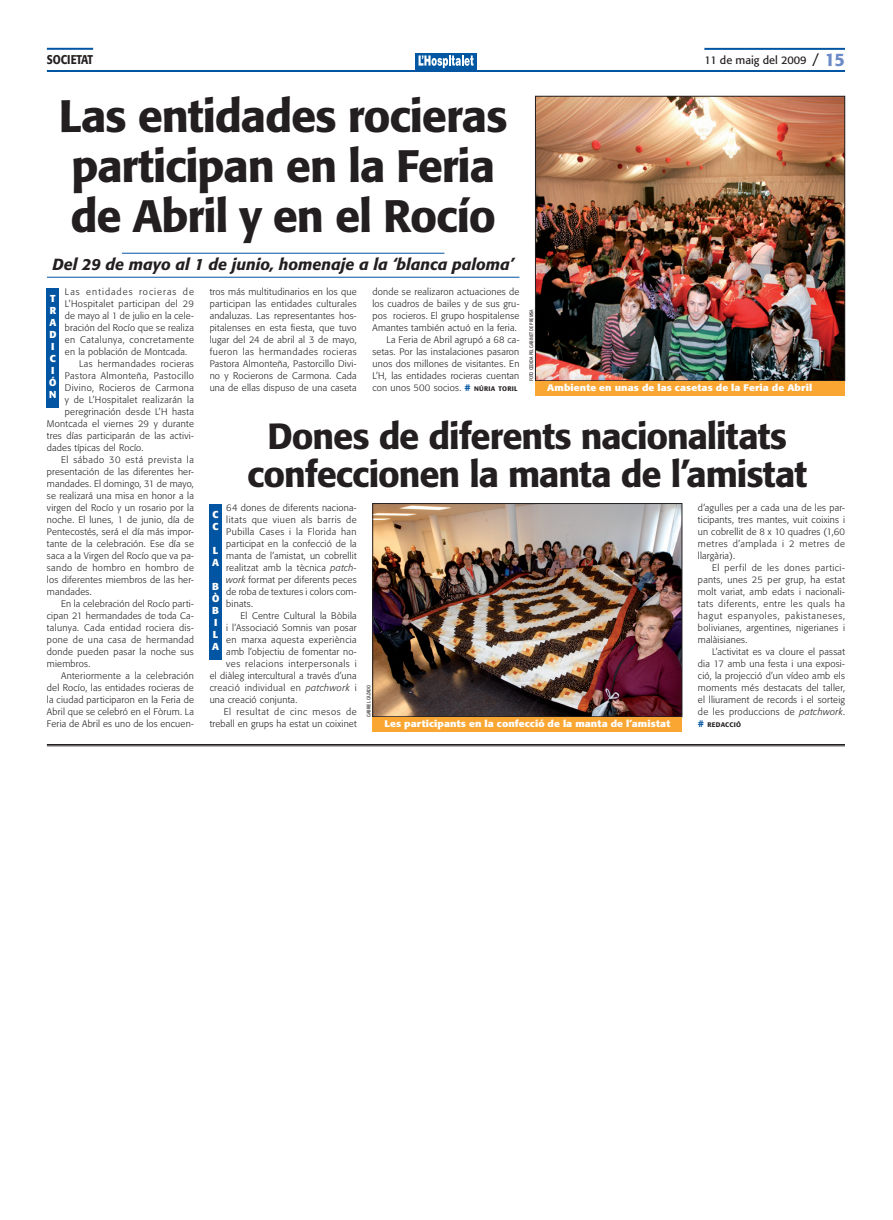
<style>
.page{position:relative;width:893px;height:1220px;background:#fff}
.page>*{position:absolute;margin:0;border:0;box-sizing:border-box;transform-origin:0 0}
.títol_42_46{font:500 45px/50px "Formata";letter-spacing:-.025em;color:#231f20}
.títol_34_38{font:500 36px/38px "Formata";letter-spacing:-.03em;color:#231f20;text-align:center}
.subtítol_3cols{font:italic 500 16px "Formata";color:#231f20}
.capçalera_senar{font:500 12.6px "Formata";letter-spacing:-.02em;color:#231f20;scale:.85 1}
.t1{font:11px "Formata";color:#231f20}
.text_barri_esport{font:700 10px "Formata";color:#fff}
.text{font:300 9.4px/12px "Formata";letter-spacing:.025em;color:#231f20;text-align:justify}
.text_1a{font:300 9.4px/12px "Formata";letter-spacing:.025em;color:#231f20;text-align:justify}
.text-2{font:300 9.4px "Formata";letter-spacing:.045em;color:#231f20}
.peus_de_foto{font:700 9.4px "Formata";letter-spacing:.01em;color:#fff;scale:1.1 1}
.text-3{font:300 9.4px "Formata";letter-spacing:.05em;color:#231f20}
.text-4{font:500 6.6px "Formata";letter-spacing:.045em;color:#231f20}
.nom_fotògraf{font:5px "Formata";color:#231f20;scale:.8 1}
.nom_fotògraf-2{font:5px "Formata";letter-spacing:.02em;color:#231f20;scale:.8 1}
.s1{font-size:14px}
.s2{font-weight:500;font-size:18px;color:#6c8bc6}
.s3{font-weight:500;color:#0155a2}
.s4{font-weight:500;font-size:6.6px}
.s5{font-style:italic}
.s6{font-size:9.4px;color:#0155a2}
</style>
<div class="page">
<div style="left:415px;top:54px;width:62px;height:16px;background:#0157a1"></div>
<svg style="left:419px;top:55px;width:55px;height:13px"></svg>
<hr style="left:47px;top:70px;width:798px;height:2px;background:#0155a2">
<hr style="left:704px;top:48px;width:141px;height:2px;background:#0155a2">
<hr style="left:47px;top:48px;width:46px;height:2px;background:#0155a2">
<hr style="left:47px;top:744px;width:798px;height:1px;background:#231f20">
<hr style="left:47px;top:746px;width:798px;height:1px;background:#231f20">
<hr style="left:122px;top:253px;width:322px;height:1px;background:#0155a2">
<hr style="left:47px;top:277px;width:472px;height:1px;background:#0155a2">
<div style="left:47px;top:288px;width:12px;height:120px;background:#0155a2"></div>
<img style="left:537px;top:98px;width:306px;height:281px">
<div style="left:535px;top:96px;width:310px;height:285px;border:1px solid #231f20"></div>
<div style="left:210px;top:504px;width:12px;height:156px;background:#0155a2"></div>
<div style="left:535px;top:381px;width:310px;height:15px;background:#faa633"></div>
<img style="left:374px;top:505px;width:306px;height:210px">
<div style="left:372px;top:503px;width:310px;height:214px;border:1px solid #231f20"></div>
<div style="left:372px;top:717px;width:310px;height:15px;background:#faa633"></div>
<p class="capçalera_senar" style="left:47px;top:52px;width:56px">societat</p>
<p class="t1" style="left:704px;top:53px;width:142px">11 de maig del 2009 <span class="s1">/</span> <span class="s2">15</span></p>
<p class="títol_42_46" style="left:59px;top:91px;width:450px">Las entidades rocieras participan en la Feria de Abril y en el Rocío</p>
<p class="subtítol_3cols" style="left:52px;top:254px;width:463px">Del 29 de mayo al 1 de junio, homenaje a la ‘blanca paloma’</p>
<p class="text_1a" style="left:65px;top:286px;width:131px">Las entidades rocieras de L’Hospitalet participan del 29 de mayo al 1 de julio en la cele&shy;bración del Rocío que se realiza en Catalunya, concretamente en la población de Montcada.</p>
<p class="text-2" style="left:79px;top:358px;width:116px">Las hermandades rocieras</p>
<p class="text-2" style="left:65px;top:370px;width:130px">Pastora Almonteña, Pastocillo</p>
<p class="text-2" style="left:65px;top:382px;width:130px">Divino, Rocieros de Carmona</p>
<p class="text" style="left:65px;top:394px;width:130px">y de L’Hospitalet realizarán la</p>
<p class="text" style="left:65px;top:406px;width:130px">peregrinación desde L’H hasta</p>
<p class="text" style="left:47px;top:418px;width:149px">Montcada el viernes 29 y durante</p>
<p class="text" style="left:47px;top:430px;width:149px">tres días participarán de las activi-</p>
<p class="text" style="left:47px;top:442px;width:98px">dades típicas del Rocío.</p>
<p class="text" style="left:47px;top:454px;width:149px;text-align:left;text-indent:14px">El sábado 30 está prevista la presentación de las diferentes her&shy;mandades. El domingo, 31 de mayo, se realizará una misa en honor a la virgen del Rocío y un rosario por la noche. El lunes, 1 de junio, día de<br>Pentecostés, será el día más impor&shy;tante de la celebración. Ese día se saca a la Virgen del Rocío que va pa&shy;sando de hombro en hombro de los diferentes miembros de las her&shy;mandades.</p>
<p class="text" style="left:47px;top:598px;width:149px;text-align:left;text-indent:14px">En la celebración del Rocío parti&shy;cipan 21 hermandades de toda Ca&shy;talunya. Cada entidad rociera dis&shy;pone de una casa de hermandad donde pueden pasar la noche sus miembros.</p>
<p class="text" style="left:47px;top:670px;width:149px;text-indent:14px">Anteriormente a la celebración del Rocío, las entidades rocieras de la ciudad participaron en la Feria de Abril que se celebró en el Fòrum. La Feria de Abril es uno de los encuen-</p>
<p class="text" style="left:210px;top:286px;width:149px">tros más multitudinarios en los que participan las entidades culturales andaluzas. Las representantes hos&shy;pitalenses en esta fiesta, que tuvo lugar del 24 de abril al 3 de mayo, fue-ron las hermandades rocieras Pastora Almonteña, Pastorcillo Divi&shy;no y Rocierons de Carmona. Cada una de ellas dispuso de una caseta</p>
<p class="text" style="left:372px;top:286px;width:149px">donde se realizaron actuaciones de los cuadros de bailes y de sus gru&shy;pos rocieros. El grupo hospitalense Amantes también actuó en la feria.</p>
<p class="text_barri_esport" style="left:50px;top:292px;width:7px">t</p>
<p class="text_barri_esport" style="left:50px;top:304px;width:8px">r</p>
<p class="text_barri_esport" style="left:49px;top:316px;width:8px">a</p>
<p class="text_barri_esport" style="left:49px;top:328px;width:9px">d</p>
<p class="text_barri_esport" style="left:51px;top:340px;width:5px">i</p>
<p class="text_barri_esport" style="left:50px;top:352px;width:8px">c</p>
<p class="text_barri_esport" style="left:51px;top:364px;width:5px">i</p>
<p class="text_barri_esport" style="left:49px;top:376px;width:9px">ó</p>
<p class="text_barri_esport" style="left:49px;top:388px;width:9px">n</p>
<p class="nom_fotògraf" style="left:528px;top:381px;width:91px;rotate:-90deg">foto cedida pel gabinet de premsa</p>
<p class="text" style="left:372px;top:334px;width:149px;text-indent:14px">La Feria de Abril agrupó a 68 ca&shy;setas. Por las instalaciones pasaron unos dos millones de visitantes. En L’H, las entidades rocieras cuentan con unos 500 socios. <span class="s3">#</span> <span class="s4">núria toril</span></p>
<p class="peus_de_foto" style="left:547px;top:382px;width:242px">Ambiente en unas de las casetas de la Feria de Abril</p>
<p class="títol_34_38" style="left:247px;top:417px;width:562px">Dones de diferents nacionalitats confeccionen la manta de l’amistat</p>
<p class="text_1a" style="left:226px;top:502px;width:132px;text-align:left">64 dones de diferents naciona&shy;li-tats que viuen als barris de<br>Pubilla Cases i la Florida han participat en la confecció de la manta de l’amistat, un cobre-llit realitzat amb la tècnica <span class="s5">patch&shy;work</span> format per diferents peces de roba de textures i colors com&shy;binats.</p>
<p class="text" style="left:240px;top:610px;width:118px">El Centre Cultural la Bòbila</p>
<p class="text" style="left:226px;top:622px;width:132px">i l’Associació Somnis van posar</p>
<p class="text" style="left:226px;top:634px;width:132px">en marxa aquesta experiència</p>
<p class="text" style="left:226px;top:646px;width:132px">amb l’objectiu de fo-mentar no-</p>
<p class="text-3" style="left:226px;top:658px;width:132px">ves relacions interper-so-nals i</p>
<p class="text" style="left:210px;top:670px;width:149px">el diàleg intercultural a través d’una</p>
<p class="text-2" style="left:210px;top:682px;width:148px">creació individual en <span class="s5">patchwork</span> i</p>
<p class="text" style="left:210px;top:694px;width:89px">una creació conjunta.</p>
<p class="text" style="left:210px;top:706px;width:148px;text-align:right">El re-sultat de cinc mesos de treball en grups ha estat un coi-xinet</p>
<p class="text" style="left:698px;top:502px;width:149px">d’agulles per a cada una de les par&shy;ticipants, tres mantes, vuit coixins i un cobrellit de 8 x 10 quadres (1,60 metres d’amplada i 2 metres de llargària).</p>
<p class="text" style="left:698px;top:562px;width:149px;text-indent:14px">El perfil de les dones partici&shy;pants, unes 25 per grup, ha estat molt variat, amb edats i nacionali&shy;tats diferents, entre les quals ha ha---gut espanyoles, pakistaneses, bo---livianes, argentines, nigerianes i ma-làisianes.</p>
<p class="text" style="left:698px;top:646px;width:149px;text-indent:14px">L’activitat es va cloure el passat dia 17 amb una festa i una exposi&shy;ció, la projecció d’un vídeo amb els moments més destacats del taller, el lliurament de records i el sorteig de les produccions de <span class="s5">patchwork</span>.</p>
<p class="text-4" style="left:698px;top:721px;width:45px"><span class="s6">#</span> redacció</p>
<p class="text_barri_esport" style="left:213px;top:508px;width:8px">c</p>
<p class="text_barri_esport" style="left:213px;top:520px;width:8px">c</p>
<p class="text_barri_esport" style="left:213px;top:544px;width:7px">l</p>
<p class="text_barri_esport" style="left:212px;top:556px;width:8px">a</p>
<p class="text_barri_esport" style="left:212px;top:580px;width:8px">b</p>
<p class="text_barri_esport" style="left:212px;top:592px;width:9px">ò</p>
<p class="text_barri_esport" style="left:212px;top:604px;width:8px">b</p>
<p class="text_barri_esport" style="left:214px;top:616px;width:5px">i</p>
<p class="text_barri_esport" style="left:213px;top:628px;width:7px">l</p>
<p class="text_barri_esport" style="left:212px;top:640px;width:8px">a</p>
<p class="nom_fotògraf-2" style="left:366px;top:717px;width:42px;rotate:-90deg">gabriel cazado</p>
<p class="peus_de_foto" style="left:384px;top:718px;width:261px">Les participants en la confecció de la manta de l’amistat</p>
</div>
